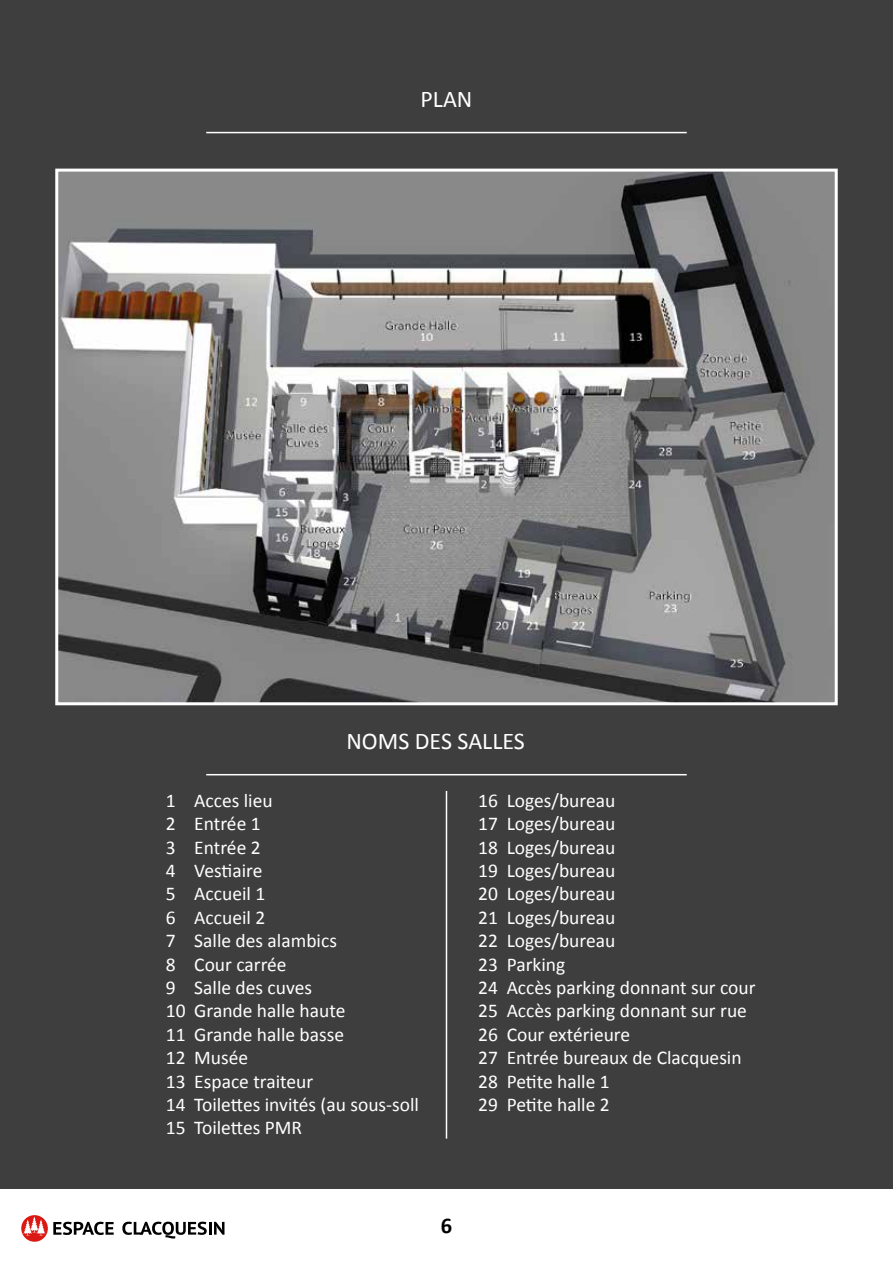
<style>
.page{position:relative;width:893px;height:1263px;background:#3e3e3e}
.page>*{position:absolute;margin:0;border:0;box-sizing:border-box;transform-origin:0 0}
.t1{font:24px "Calibri";color:#fff}
.t2{font:700 22.5px "Calibri";color:#000}
.t3{font:19.5px/23.4px "Calibri";color:#fff}
</style>
<div class="page">
<div style="left:0;top:1189px;width:893px;height:74px;background:#fff"></div>
<svg style="left:21px;top:1215px;width:27px;height:27px"></svg>
<svg style="left:23px;top:1217px;width:23px;height:18px"></svg>
<svg style="left:53px;top:1222px;width:61px;height:13px"></svg>
<svg style="left:122px;top:1222px;width:102px;height:16px"></svg>
<img style="left:59px;top:173px;width:775px;height:528px">
<div style="left:55px;top:169px;width:783px;height:536px;border:3px solid #fff"></div>
<hr style="left:206px;top:774px;width:481px;height:1px;background:#fff">
<hr style="left:206px;top:132px;width:481px;height:1px;background:#fff">
<hr style="left:446px;top:791px;width:1px;height:347px;background:#fff">
<p class="t1" style="left:421px;top:83px;width:53px">PLAN</p>
<p class="t1" style="left:346px;top:725px;width:180px">NOMS DES SALLES</p>
<p class="t3" style="left:166px;top:788px;width:255px">1 Acces lieu<br>2 Entrée 1<br>3 Entrée 2<br>4 Vestiaire<br>5 Accueil 1<br>6 Accueil 2<br>7 Salle des alambics<br>8 Cour carrée<br>9 Salle des cuves<br>10 Grande halle haute<br>11 Grande halle basse<br>12 Musée<br>13 Espace traiteur<br>14 Toilettes invités (au sous-soll<br>15 Toilettes PMR</p>
<p class="t3" style="left:478px;top:788px;width:279px">16 Loges/bureau<br>17 Loges/bureau<br>18 Loges/bureau<br>19 Loges/bureau<br>20 Loges/bureau<br>21 Loges/bureau<br>22 Loges/bureau<br>23 Parking<br>24 Accès parking donnant sur cour<br>25 Accès parking donnant sur rue<br>26 Cour extérieure<br>27 Entrée bureaux de Clacquesin<br>28 Petite halle 1<br>29 Petite halle 2</p>
<p class="t2" style="left:441px;top:1209px;width:13px">6</p>
</div>
